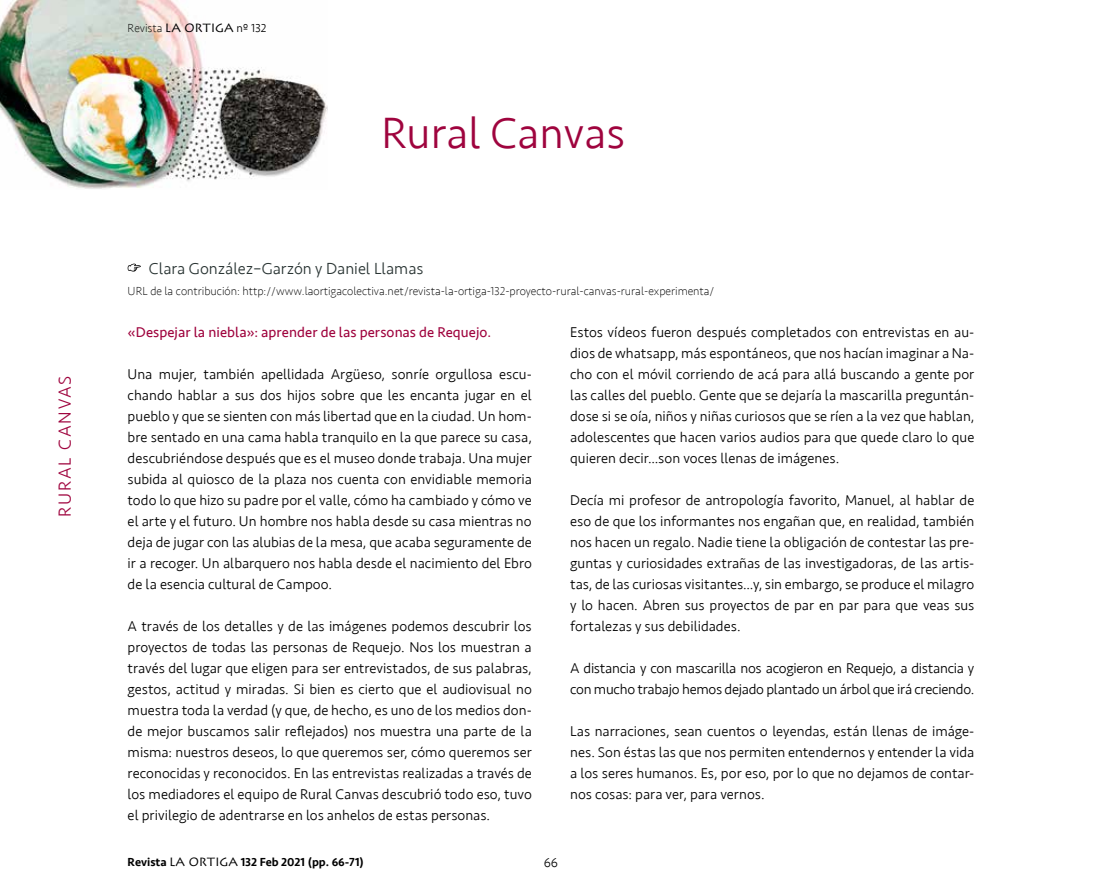
<style>
.page{position:relative;width:1102px;height:893px;background:#fff}
.page>*{position:absolute;margin:0;border:0;box-sizing:border-box;transform-origin:0 0}
.t1{font:300 45px "Seravek";color:#9f043e}
.t2{font:300 18px "Seravek";letter-spacing:.1em;color:#9f043e}
.t3{font:300 16.5px "Seravek";color:#2a3534}
.t4{font:300 14.55px/21px "Seravek";color:#000;text-align:justify}
.t5{font:14.55px "Seravek";letter-spacing:.005em;color:#9f043e}
.t6{font:300 13.5px "Seravek";color:#000}
.t7{font:200 12px "Seravek";color:#000}
.t8{font:500 12px "Seravek";color:#000}
.t9{font:12px "Lithos Pro";color:#000}
.s1{font-family:"Seravek";font-weight:200}
.s2{font-family:"Seravek";font-weight:300}
.s3{font-family:"Lithos Pro";font-weight:400}
</style>
<div class="page">
<img style="left:0;top:0;width:327px;height:189px">
<svg style="left:128px;top:264px;width:13px;height:8px"></svg>
<p class="t2" style="left:54px;top:517px;width:143px;rotate:-90deg">RURAL CANVAS</p>
<p class="t9" style="left:128px;top:21px;width:140px"><span class="s1">Revista</span> LA ORTIGA <span class="s2">nº 132</span></p>
<h1 class="t1" style="left:381px;top:106px;width:245px">Rural Canvas</h1>
<p class="t3" style="left:149px;top:259px;width:276px">Clara González–Garzón y Daniel Llamas</p>
<p class="t7" style="left:128px;top:284px;width:588px">URL de la contribución: http://www.laortigacolectiva.net/revista-la-ortiga-132-proyecto-rural-canvas-rural-experimenta/</p>
<p class="t5" style="left:128px;top:321px;width:365px">«Despejar la niebla»: aprender de las personas de Requejo.</p>
<p class="t4" style="left:128px;top:364px;width:405px">Una mujer, también apellidada Argüeso, sonríe orgullosa escu&shy;chando hablar a sus dos hijos sobre que les encanta jugar en el pueblo y que se sienten con más libertad que en la ciudad. Un hom&shy;bre sentado en una cama habla tranquilo en la que parece su casa, descubriéndose después que es el museo donde trabaja. Una mujer subida al quiosco de la plaza nos cuenta con envidiable memoria todo lo que hizo su padre por el valle, cómo ha cambiado y cómo ve el arte y el futuro. Un hombre nos habla desde su casa mientras no deja de jugar con las alubias de la mesa, que acaba seguramente de ir a recoger. Un albarquero nos habla desde el nacimiento del Ebro de la esencia cultural de Campoo.</p>
<p class="t4" style="left:128px;top:616px;width:405px">A través de los detalles y de las imágenes podemos descubrir los proyectos de todas las personas de Requejo. Nos los muestran a través del lugar que eligen para ser entrevistados, de sus palabras, gestos, actitud y miradas. Si bien es cierto que el audiovisual no muestra toda la verdad (y que, de hecho, es uno de los medios don&shy;de mejor buscamos salir reflejados) nos muestra una parte de la misma: nuestros deseos, lo que queremos ser, cómo queremos ser reconocidas y reconocidos. En las entrevistas realizadas a través de los mediadores el equipo de Rural Canvas descubrió todo eso, tuvo el privilegio de adentrarse en los anhelos de estas personas.</p>
<p class="t4" style="left:570px;top:322px;width:405px">Estos vídeos fueron después completados con entrevistas en au&shy;dios de whatsapp, más espontáneos, que nos hacían imaginar a Na&shy;cho con el móvil corriendo de acá para allá buscando a gente por las calles del pueblo. Gente que se dejaría la mascarilla preguntán&shy;dose si se oía, niños y niñas curiosos que se ríen a la vez que hablan, adolescentes que hacen varios audios para que quede claro lo que quieren decir...son voces llenas de imágenes.</p>
<p class="t4" style="left:570px;top:490px;width:405px">Decía mi profesor de antropología favorito, Manuel, al hablar de eso de que los informantes nos engañan que, en realidad, también nos hacen un regalo. Nadie tiene la obligación de contestar las pre&shy;guntas y curiosidades extrañas de las investigadoras, de las artis&shy;tas, de las curiosas visitantes...y, sin embargo, se produce el milagro y lo hacen. Abren sus proyectos de par en par para que veas sus fortalezas y sus debilidades.</p>
<p class="t4" style="left:570px;top:658px;width:405px">A distancia y con mascarilla nos acogieron en Requejo, a distancia y con mucho trabajo hemos dejado plantado un árbol que irá creciendo.</p>
<p class="t4" style="left:570px;top:721px;width:405px">Las narraciones, sean cuentos o leyendas, están llenas de imáge&shy;nes. Son éstas las que nos permiten entendernos y entender la vida a los seres humanos. Es, por eso, por lo que no dejamos de contar&shy;nos cosas: para ver, para vernos.</p>
<p class="t8" style="left:128px;top:855px;width:238px">Revista <span class="s3">LA ORTIGA</span> 132 Feb 2021 (pp. 66-71)</p>
<p class="t6" style="left:543px;top:855px;width:16px">66</p>
</div>
